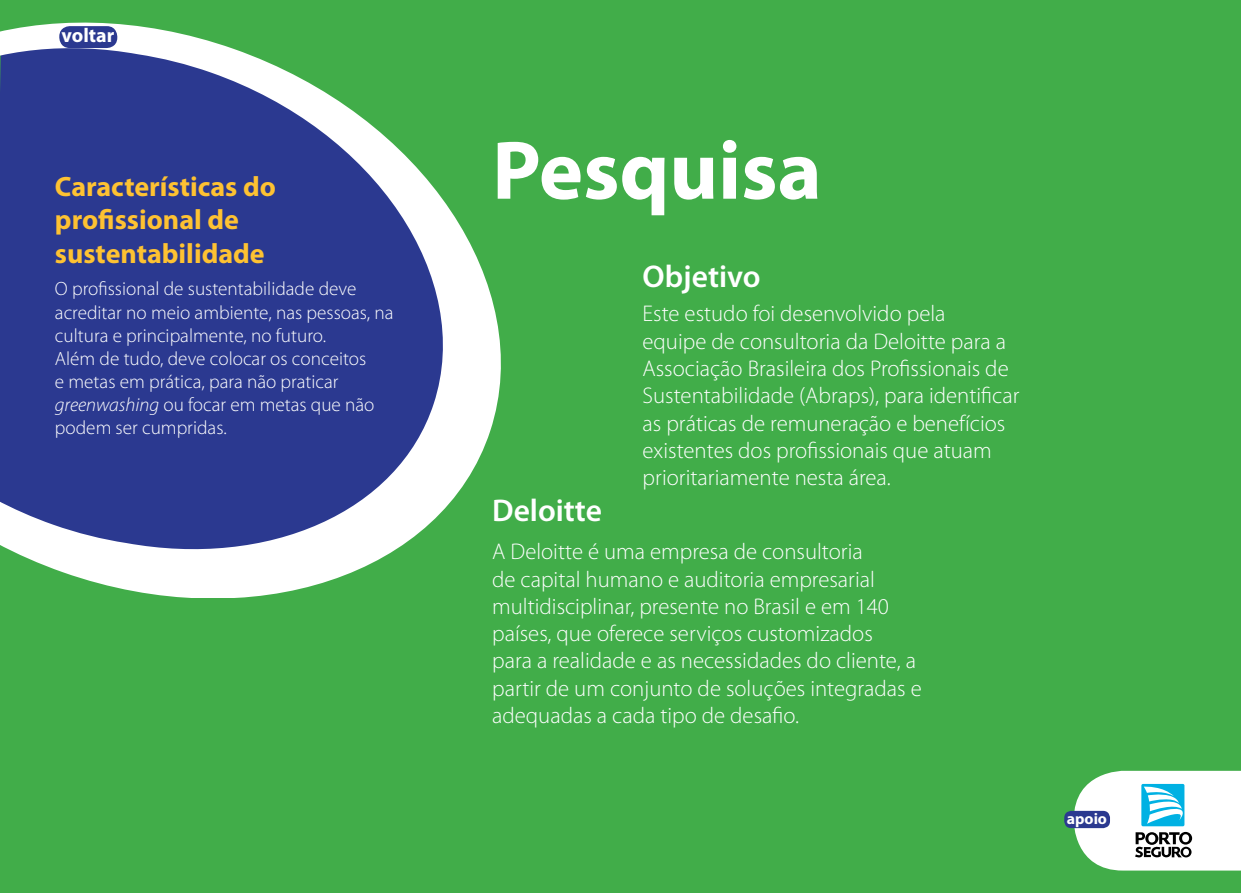
<style>
.page{position:relative;width:1241px;height:893px;background:#fff}
.page>*{position:absolute;margin:0;border:0;box-sizing:border-box;transform-origin:0 0}
.t1{font:700 83.83px "Myriad Pro";color:#fff}
.t2{font:600 31.5px "Myriad Pro";color:#fff}
.t3{font:700 28px/33.6px "Myriad Pro";color:#fec232}
.t4{font:300 22.75px/27.3px "Myriad Pro";color:#fff}
.t5{font:700 19.95px "Myriad Pro";color:#fff}
.t6{font:300 19.25px/23.1px "Myriad Pro";color:#fff}
.t7{font:700 15.75px "Myriad Pro";color:#fff}
.s1{font-style:italic}
</style>
<div class="page">
<div style="left:1px;top:0;width:1239px;height:893px;background:#41ad49"></div>
<svg style="left:0;top:17px;width:501px;height:581px;fill:#2b3990"></svg>
<div style="left:59px;top:26px;width:58px;height:22px;background:#2b3990;border-radius:10px"></div>
<div style="left:1064px;top:811px;width:45px;height:17px;background:#2b3990;border-radius:7px"></div>
<svg style="left:1073px;top:771px;width:167px;height:99px;background:#cde1e2"></svg>
<p class="t5" style="left:62px;top:22px;width:54px">voltar</p>
<p class="t3" style="left:55px;top:169px;width:222px">Características do profissional de sustentabilidade</p>
<p class="t6" style="left:55px;top:277px;width:340px">O profissional de sustentabilidade deve acreditar no meio ambiente, nas pessoas, na cultura e principalmente, no futuro.<br>Além de tudo, deve colocar os conceitos<br>e metas em prática, para não praticar <span class="s1">greenwashing</span> ou focar em metas que não podem ser cumpridas.</p>
<h1 class="t1" style="left:492px;top:116px;width:331px">Pesquisa</h1>
<h2 class="t2" style="left:642px;top:256px;width:119px">Objetivo</h2>
<p class="t4" style="left:642px;top:300px;width:378px">Este estudo foi desenvolvido pela<br>equipe de consultoria da Deloitte para a Associação Brasileira dos Profissionais de Sustentabilidade (Abraps), para identificar as práticas de remuneração e benefícios existentes dos profissionais que atuam prioritariamente nesta área.</p>
<h2 class="t2" style="left:492px;top:491px;width:111px">Deloitte</h2>
<p class="t4" style="left:492px;top:538px;width:431px">A Deloitte é uma empresa de consultoria<br>de capital humano e auditoria empresarial multidisciplinar, presente no Brasil e em 140 países, que oferece serviços customizados<br>para a realidade e as necessidades do cliente, a partir de um conjunto de soluções integradas e adequadas a cada tipo de desafio.</p>
<p class="t7" style="left:1066px;top:808px;width:42px">apoio</p>
</div>
